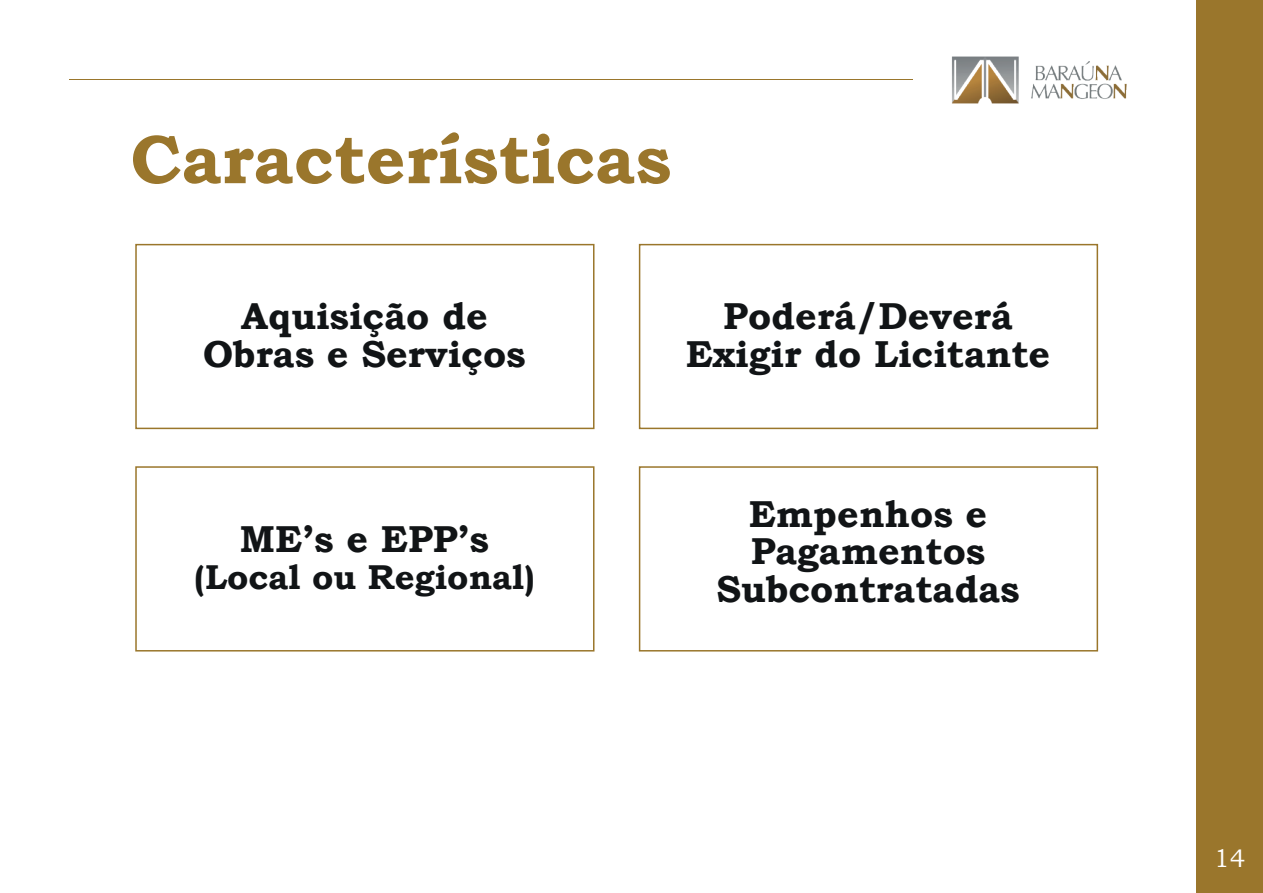
<style>
.page{position:relative;width:1263px;height:893px;background:#fff}
.page>*{position:absolute;margin:0;border:0;box-sizing:border-box;transform-origin:0 0}
.t1{font:700 69.15px "Bookman Old Style";color:#9a762c}
.t2{font:700 37.5px/37.5px "Bookman Old Style";color:#111416;text-align:center}
.t3{font:700 34.5px "Bookman Old Style";color:#111416}
.t4{font:25.5px "Bookman Old Style";color:#fff}
</style>
<div class="page">
<div style="left:135px;top:244px;width:459px;height:185px;border:2px solid #9a762b"></div>
<div style="left:1196px;top:0;width:67px;height:893px;background:#9a762c"></div>
<div style="left:639px;top:244px;width:459px;height:185px;border:2px solid #9a762b"></div>
<div style="left:135px;top:466px;width:459px;height:185px;border:2px solid #9a762b"></div>
<div style="left:639px;top:466px;width:459px;height:185px;border:2px solid #9a762b"></div>
<img style="left:952px;top:56px;width:175px;height:47px">
<hr style="left:69px;top:79px;width:843px;height:1px;background:#9a762c">
<h1 class="t1" style="left:131px;top:110px;width:542px">Características</h1>
<p class="t2" style="left:203px;top:297px;width:324px">Aquisição de<br>Obras e Serviços</p>
<p class="t2" style="left:686px;top:297px;width:366px">Poderá/Deverá<br>Exigir do Licitante</p>
<p class="t2" style="left:240px;top:520px;width:250px">ME’s e EPP’s</p>
<p class="t3" style="left:194px;top:552px;width:342px">(Local ou Regional)</p>
<p class="t2" style="left:716px;top:495px;width:305px">Empenhos e<br>Pagamentos<br>Subcontratadas</p>
<p class="t4" style="left:1214px;top:842px;width:33px">14</p>
</div>
